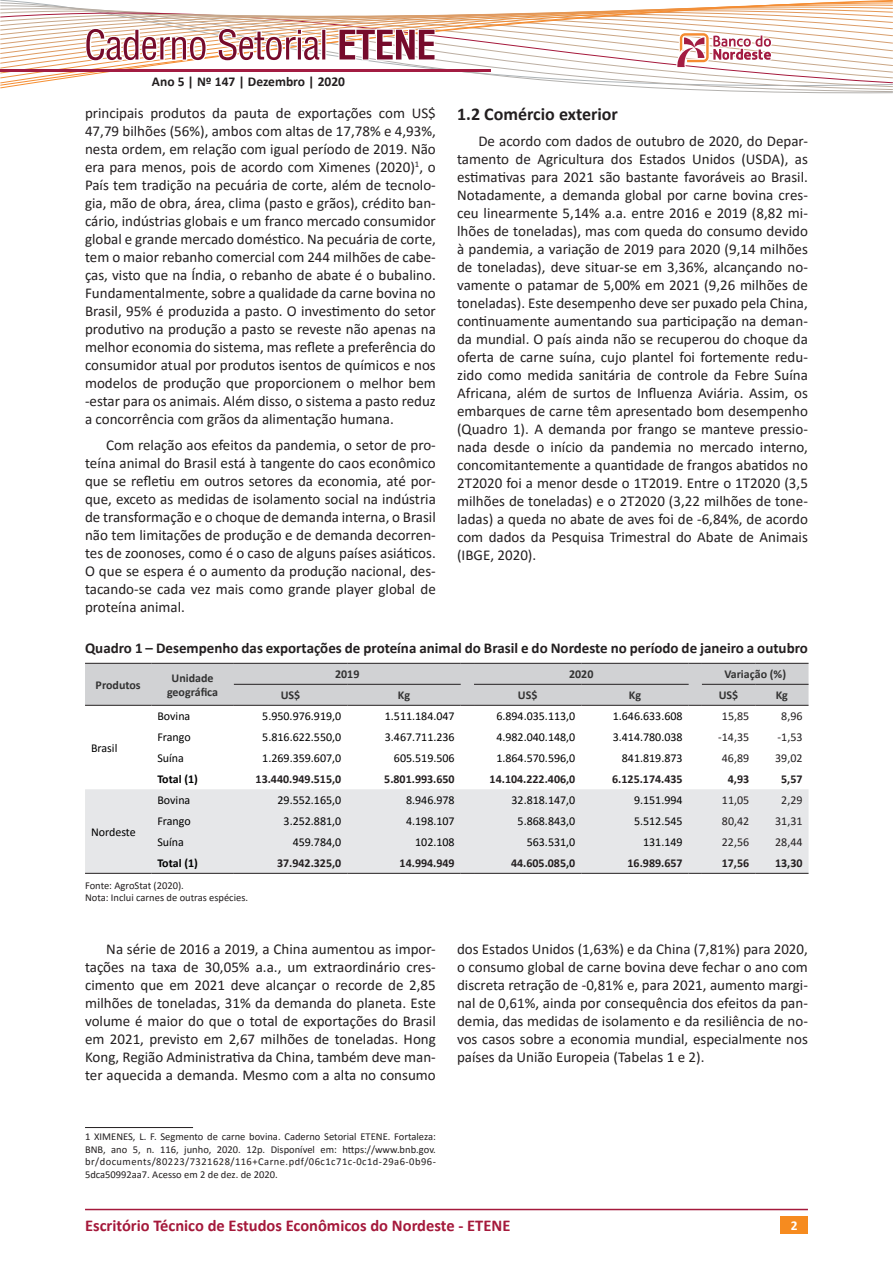
<style>
.page{position:relative;width:893px;height:1263px;background:#fff}
.page>*{position:absolute;margin:0;border:0;box-sizing:border-box;transform-origin:0 0}
.t1{font:700 18px "Calibri";color:#231f20}
.t2{font:700 16.5px "Calibri";color:#a5193b}
.t3{font:15px/18px "Calibri";color:#231f20;text-align:justify}
.t4{font:700 15px "Calibri";color:#231f20}
.t5{font:700 13.5px "Calibri";color:#231f20}
.t6{font:700 13.5px "Calibri";color:#fff}
.t7{font:12px "Calibri";color:#000}
.t8{font:700 12px "Calibri";color:#231f20}
.t9{font:700 12px/14.4px "Calibri";color:#333;text-align:center}
.t10{font:12px "Calibri";color:#231f20}
.t11{font:700 12px "Calibri";letter-spacing:-.005em;color:#000}
.t12{font:10.5px/12.6px "Calibri";color:#231f20;text-align:justify}
</style>
<div class="page">
<div style="left:781px;top:1216px;width:27px;height:17px;background:#f68b1f"></div>
<hr style="left:85px;top:1209px;width:723px;height:1px;background:#a5193b">
<svg style="left:0;top:0;width:893px;height:94px"></svg>
<hr style="left:0;top:70px;width:490px;height:2px;background:#a31c42">
<hr style="left:85px;top:1127px;width:108px;height:1px;background:#231f20">
<div style="left:85px;top:789px;width:723px;height:84px;background:#e6e7e9"></div>
<svg style="left:85px;top:663px;width:723px;height:43px;background:#c7c7c9"></svg>
<hr style="left:702px;top:705px;width:53px;height:1px;background:#231f20">
<hr style="left:755px;top:705px;width:53px;height:1px;background:#231f20">
<hr style="left:85px;top:873px;width:66px;height:1px;background:#231f20">
<hr style="left:151px;top:873px;width:83px;height:1px;background:#231f20">
<hr style="left:234px;top:873px;width:113px;height:1px;background:#231f20">
<hr style="left:347px;top:873px;width:114px;height:1px;background:#231f20">
<svg style="left:461px;top:873px;width:13px;height:1px"></svg>
<hr style="left:474px;top:873px;width:107px;height:1px;background:#231f20">
<hr style="left:581px;top:873px;width:108px;height:1px;background:#231f20">
<svg style="left:689px;top:873px;width:13px;height:1px"></svg>
<hr style="left:702px;top:873px;width:53px;height:1px;background:#231f20">
<hr style="left:755px;top:873px;width:53px;height:1px;background:#231f20">
<p class="t5" style="left:152px;top:72px;width:195px">Ano 5 | Nº 147 | Dezembro | 2020</p>
<p class="t3" style="left:85px;top:103px;width:352px">principais produtos da pauta de exportações com US$ 47,79 bilhões (56%), ambos com altas de 17,78% e 4,93%, nesta ordem, em relação com igual período de 2019. Não era para menos, pois de acordo com Ximenes (2020)<sup>1</sup>, o País tem tradição na pecuária de corte, além de tecnolo&shy;gia, mão de obra, área, clima (pasto e grãos), crédito ban&shy;cário, indústrias globais e um franco mercado consumidor global e grande mercado doméstico. Na pecuária de corte, tem o maior rebanho comercial com 244 milhões de cabe&shy;ças, visto que na Índia, o rebanho de abate é o bubalino.<br>Fundamentalmente, sobre a qualidade da carne bovina no Brasil, 95% é produzida a pasto. O investimento do setor produtivo na produção a pasto se reveste não apenas na melhor economia do sistema, mas reflete a preferência do consumidor atual por produtos isentos de químicos e nos modelos de produção que proporcionem o melhor bem -estar para os animais. Além disso, o sistema a pasto reduz a concorrência com grãos da alimentação humana.</p>
<p class="t3" style="left:85px;top:436px;width:352px;text-indent:21px">Com relação aos efeitos da pandemia, o setor de pro&shy;teína animal do Brasil está à tangente do caos econômico que se refletiu em outros setores da economia, até por&shy;que, exceto as medidas de isolamento social na indústria de transformação e o choque de demanda interna, o Brasil não tem limitações de produção e de demanda decorren&shy;tes de zoonoses, como é o caso de alguns países asiáticos.<br>O que se espera é o aumento da produção nacional, des&shy;tacando-se cada vez mais como grande player global de proteína animal.</p>
<p class="t1" style="left:457px;top:101px;width:162px">1.2 Comércio exterior</p>
<p class="t3" style="left:457px;top:132px;width:352px;text-indent:21px">De acordo com dados de outubro de 2020, do Depar&shy;tamento de Agricultura dos Estados Unidos (USDA), as estimativas para 2021 são bastante favoráveis ao Brasil.<br>Notadamente, a demanda global por carne bovina cres&shy;ceu linearmente 5,14% a.a. entre 2016 e 2019 (8,82 mi&shy;lhões de toneladas), mas com queda do consumo devido à pandemia, a variação de 2019 para 2020 (9,14 milhões de toneladas), deve situar-se em 3,36%, alcançando no&shy;vamente o patamar de 5,00% em 2021 (9,26 milhões de toneladas). Este desempenho deve ser puxado pela China, continuamente aumentando sua participação na deman&shy;da mundial. O país ainda não se recuperou do choque da oferta de carne suína, cujo plantel foi fortemente redu&shy;zido como medida sanitária de controle da Febre Suína Africana, além de surtos de Influenza Aviária. Assim, os embarques de carne têm apresentado bom desempenho (Quadro 1). A demanda por frango se manteve pressio&shy;nada desde o início da pandemia no mercado interno, concomitantemente a quantidade de frangos abatidos no 2T2020 foi a menor desde o 1T2019. Entre o 1T2020 (3,5 milhões de toneladas) e o 2T2020 (3,22 milhões de tone&shy;ladas) a queda no abate de aves foi de -6,84%, de acordo com dados da Pesquisa Trimestral do Abate de Animais (IBGE, 2020).</p>
<p class="t4" style="left:85px;top:637px;width:724px">Quadro 1 – Desempenho das exportações de proteína animal do Brasil e do Nordeste no período de janeiro a outubro</p>
<p class="t9" style="left:96px;top:677px;width:47px">Produtos</p>
<p class="t9" style="left:167px;top:670px;width:53px">Unidade geográfica</p>
<p class="t9" style="left:335px;top:667px;width:26px">2019</p>
<p class="t9" style="left:569px;top:667px;width:26px">2020</p>
<p class="t9" style="left:724px;top:667px;width:63px">Variação (%)</p>
<p class="t9" style="left:281px;top:688px;width:21px">US$</p>
<p class="t9" style="left:398px;top:688px;width:14px">Kg</p>
<p class="t9" style="left:518px;top:688px;width:21px">US$</p>
<p class="t9" style="left:629px;top:688px;width:14px">Kg</p>
<p class="t9" style="left:719px;top:688px;width:21px">US$</p>
<p class="t9" style="left:776px;top:688px;width:14px">Kg</p>
<p class="t7" style="left:91px;top:739px;width:28px">Brasil</p>
<p class="t7" style="left:157px;top:708px;width:35px">Bovina</p>
<p class="t7" style="left:262px;top:708px;width:80px">5.950.976.919,0</p>
<p class="t7" style="left:385px;top:708px;width:71px">1.511.184.047</p>
<p class="t7" style="left:496px;top:708px;width:80px">6.894.035.113,0</p>
<p class="t7" style="left:613px;top:708px;width:71px">1.646.633.608</p>
<p class="t10" style="left:722px;top:708px;width:29px">15,85</p>
<p class="t10" style="left:781px;top:708px;width:23px">8,96</p>
<p class="t7" style="left:157px;top:729px;width:35px">Frango</p>
<p class="t7" style="left:262px;top:729px;width:80px">5.816.622.550,0</p>
<p class="t7" style="left:385px;top:729px;width:71px">3.467.711.236</p>
<p class="t7" style="left:496px;top:729px;width:80px">4.982.040.148,0</p>
<p class="t7" style="left:613px;top:729px;width:71px">3.414.780.038</p>
<p class="t10" style="left:718px;top:729px;width:33px">-14,35</p>
<p class="t10" style="left:778px;top:729px;width:26px">-1,53</p>
<p class="t7" style="left:157px;top:750px;width:28px">Suína</p>
<p class="t7" style="left:262px;top:750px;width:80px">1.269.359.607,0</p>
<p class="t7" style="left:394px;top:750px;width:62px">605.519.506</p>
<p class="t7" style="left:496px;top:750px;width:80px">1.864.570.596,0</p>
<p class="t7" style="left:622px;top:750px;width:62px">841.819.873</p>
<p class="t10" style="left:722px;top:750px;width:29px">46,89</p>
<p class="t10" style="left:775px;top:750px;width:29px">39,02</p>
<p class="t11" style="left:157px;top:771px;width:42px">Total (1)</p>
<p class="t8" style="left:256px;top:771px;width:87px">13.440.949.515,0</p>
<p class="t8" style="left:384px;top:771px;width:72px">5.801.993.650</p>
<p class="t8" style="left:490px;top:771px;width:87px">14.104.222.406,0</p>
<p class="t8" style="left:612px;top:771px;width:72px">6.125.174.435</p>
<p class="t8" style="left:728px;top:771px;width:23px">4,93</p>
<p class="t8" style="left:781px;top:771px;width:23px">5,57</p>
<p class="t7" style="left:157px;top:792px;width:35px">Bovina</p>
<p class="t7" style="left:277px;top:792px;width:65px">29.552.165,0</p>
<p class="t7" style="left:406px;top:792px;width:50px">8.946.978</p>
<p class="t7" style="left:511px;top:792px;width:65px">32.818.147,0</p>
<p class="t7" style="left:634px;top:792px;width:50px">9.151.994</p>
<p class="t10" style="left:722px;top:792px;width:29px">11,05</p>
<p class="t10" style="left:781px;top:792px;width:23px">2,29</p>
<p class="t7" style="left:157px;top:813px;width:35px">Frango</p>
<p class="t7" style="left:284px;top:813px;width:59px">3.252.881,0</p>
<p class="t7" style="left:406px;top:813px;width:50px">4.198.107</p>
<p class="t7" style="left:518px;top:813px;width:59px">5.868.843,0</p>
<p class="t7" style="left:634px;top:813px;width:50px">5.512.545</p>
<p class="t10" style="left:722px;top:813px;width:29px">80,42</p>
<p class="t10" style="left:775px;top:813px;width:29px">31,31</p>
<p class="t7" style="left:157px;top:834px;width:28px">Suína</p>
<p class="t7" style="left:293px;top:834px;width:50px">459.784,0</p>
<p class="t7" style="left:415px;top:834px;width:41px">102.108</p>
<p class="t7" style="left:527px;top:834px;width:50px">563.531,0</p>
<p class="t7" style="left:643px;top:834px;width:41px">131.149</p>
<p class="t10" style="left:722px;top:834px;width:29px">22,56</p>
<p class="t10" style="left:775px;top:834px;width:29px">28,44</p>
<p class="t11" style="left:157px;top:855px;width:42px">Total (1)</p>
<p class="t8" style="left:277px;top:855px;width:66px">37.942.325,0</p>
<p class="t8" style="left:400px;top:855px;width:57px">14.994.949</p>
<p class="t8" style="left:511px;top:855px;width:66px">44.605.085,0</p>
<p class="t8" style="left:627px;top:855px;width:57px">16.989.657</p>
<p class="t8" style="left:722px;top:855px;width:29px">17,56</p>
<p class="t8" style="left:775px;top:855px;width:29px">13,30</p>
<p class="t12" style="left:85px;top:879px;width:165px">Fonte: AgroStat (2020).<br>Nota: Inclui carnes de outras espécies.</p>
<p class="t7" style="left:91px;top:823px;width:46px">Nordeste</p>
<p class="t3" style="left:85px;top:939px;width:352px;text-indent:21px">Na série de 2016 a 2019, a China aumentou as impor&shy;tações na taxa de 30,05% a.a., um extraordinário cres&shy;cimento que em 2021 deve alcançar o recorde de 2,85 milhões de toneladas, 31% da demanda do planeta. Este volume é maior do que o total de exportações do Brasil em 2021, previsto em 2,67 milhões de toneladas. Hong Kong, Região Administrativa da China, também deve man&shy;ter aquecida a demanda. Mesmo com a alta no consumo</p>
<p class="t3" style="left:457px;top:939px;width:352px">dos Estados Unidos (1,63%) e da China (7,81%) para 2020, o consumo global de carne bovina deve fechar o ano com discreta retração de -0,81% e, para 2021, aumento margi&shy;nal de 0,61%, ainda por consequência dos efeitos da pan&shy;demia, das medidas de isolamento e da resiliência de no&shy;vos casos sobre a economia mundial, especialmente nos países da União Europeia (Tabelas 1 e 2).</p>
<p class="t12" style="left:85px;top:1130px;width:352px">1 XIMENES, L. F. Segmento de carne bovina. Caderno Setorial ETENE. Fortaleza:<br>BNB, ano 5, n. 116, junho, 2020. 12p. Disponível em: https://www.bnb.gov. br/documents/80223/7321628/116+Carne.pdf/06c1c71c-0c1d-29a6-0b96- 5dca50992aa7. Acesso em 2 de dez. de 2020.</p>
<p class="t2" style="left:85px;top:1213px;width:427px">Escritório Técnico de Estudos Econômicos do Nordeste - ETENE</p>
<p class="t6" style="left:791px;top:1216px;width:8px">2</p>
</div>
